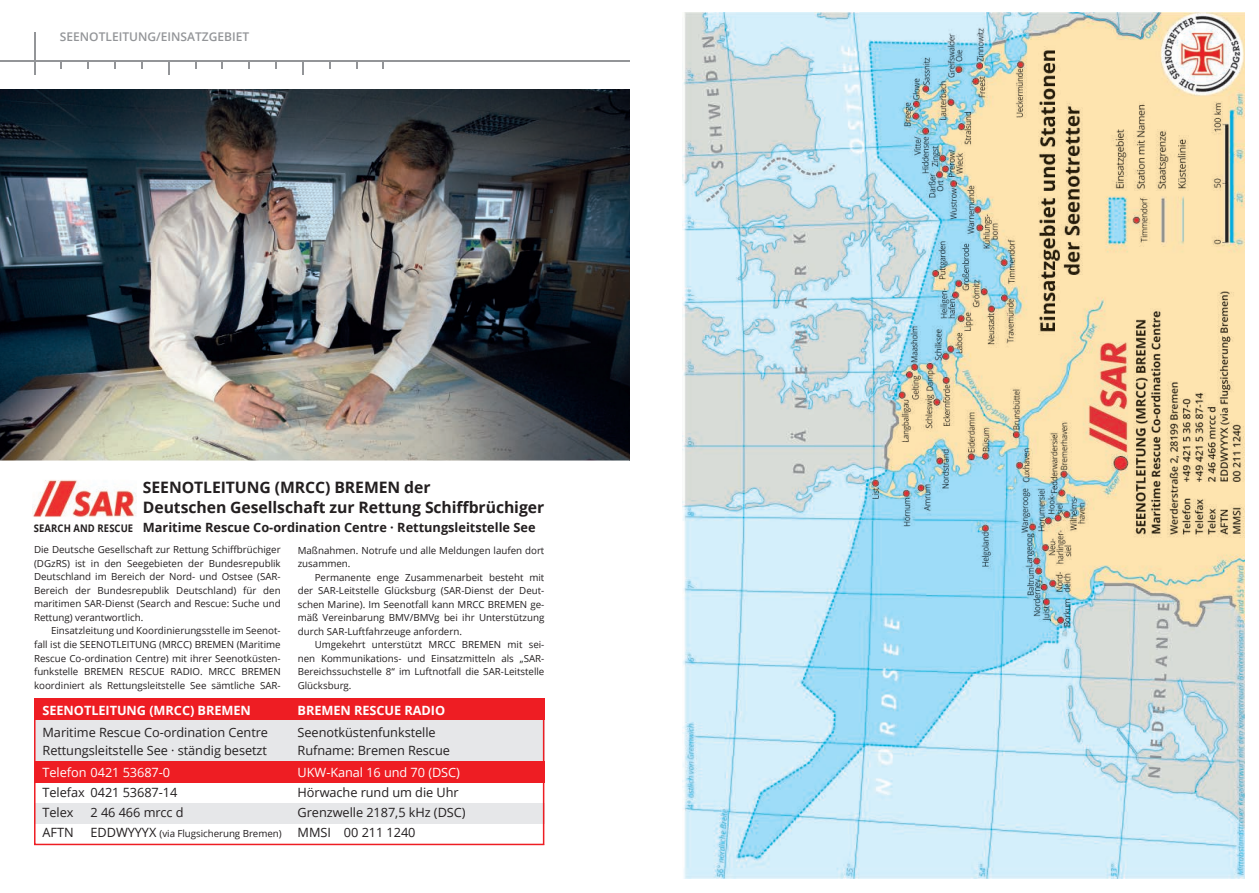
<style>
.page{position:relative;width:1259px;height:893px;background:#fff}
.page>*{position:absolute;margin:0;border:0;box-sizing:border-box;transform-origin:0 0}
.t1{font:700 15.75px/19.5px "Open Sans";letter-spacing:-.005em;color:#231f20}
.t2{font:12.75px "Open Sans";letter-spacing:-.005em;color:#231f20}
.t3{font:700 12.75px "Open Sans";color:#231f20}
.t4{font:700 12.75px "Open Sans";letter-spacing:-.005em;color:#fff}
.t5{font:12.75px "Open Sans";letter-spacing:-.005em;color:#fff}
.t6{font:600 12px "Open Sans";color:#939598}
.t7{font:700 10.5px "Open Sans";letter-spacing:.01em;color:#231f20;scale:.9 1}
.t8{font:9.75px/13.5px "Open Sans";color:#231f20;text-align:justify}
.s1{font-size:12.75px}
</style>
<div class="page">
<div style="left:34px;top:802px;width:510px;height:43px;background:#e6e7e9"></div>
<hr style="left:34px;top:32px;width:1px;height:43px;background:#939598">
<svg style="left:168px;top:61px;width:1px;height:14px"></svg>
<svg style="left:302px;top:61px;width:1px;height:14px"></svg>
<svg style="left:275px;top:61px;width:2px;height:7px"></svg>
<hr style="left:0;top:60px;width:629px;height:1px;background:#939598">
<img style="left:33px;top:480px;width:104px;height:37px">
<div style="left:34px;top:717px;width:510px;height:48px;background:#e6e7e9"></div>
<img style="left:682px;top:13px;width:562px;height:866px">
<img style="left:0;top:89px;width:629px;height:371px">
<div style="left:34px;top:783px;width:510px;height:20px;background:#fff"></div>
<div style="left:34px;top:824px;width:510px;height:20px;background:#fff"></div>
<div style="left:34px;top:698px;width:510px;height:147px;border:2px solid #ee1d23"></div>
<div style="left:34px;top:698px;width:510px;height:22px;background:#ee1d23"></div>
<div style="left:34px;top:762px;width:510px;height:21px;background:#ee1d23"></div>
<p class="t6" style="left:60px;top:28px;width:191px">SEENOTLEITUNG/EINSATZGEBIET</p>
<h1 class="t1" style="left:143px;top:477px;width:403px">SEENOTLEITUNG (MRCC) BREMEN der<br>Deutschen Gesellschaft zur Rettung Schiffbrüchiger</h1>
<h2 class="t3" style="left:143px;top:518px;width:394px">Maritime Rescue Co-ordination Centre · Rettungsleitstelle See</h2>
<p class="t7" style="left:34px;top:520px;width:112px">SEARCH AND RESCUE</p>
<p class="t8" style="left:34px;top:543px;width:248px">Die Deutsche Gesellschaft zur Rettung Schiffbrüchiger (DGzRS) ist in den Seegebieten der Bundesrepublik Deutschland im Bereich der Nord- und Ostsee (SAR-Bereich der Bundesrepublik Deutschland) für den maritimen SAR-Dienst (Search and Rescue: Suche und Rettung) verantwortlich.</p>
<p class="t8" style="left:34px;top:624px;width:248px;text-indent:17px">Einsatzleitung und Koordinierungsstelle im Seenot&shy;fall ist die SEENOTLEITUNG (MRCC) BREMEN (Maritime Rescue Co-ordination Centre) mit ihrer Seenotküsten&shy;funkstelle BREMEN RESCUE RADIO. MRCC BREMEN koordiniert als Rettungsleitstelle See sämtliche SAR-</p>
<p class="t8" style="left:298px;top:543px;width:248px">Maßnahmen. Notrufe und alle Meldungen laufen dort zusammen.</p>
<p class="t8" style="left:298px;top:570px;width:248px;text-indent:17px">Permanente enge Zusammenarbeit besteht mit der SAR-Leitstelle Glücksburg (SAR-Dienst der Deut&shy;schen Marine). Im Seenotfall kann MRCC BREMEN ge&shy;mäß Vereinbarung BMV/BMVg bei ihr Unterstützung durch SAR-Luftfahrzeuge anfordern.</p>
<p class="t8" style="left:298px;top:637px;width:248px;text-indent:17px">Umgekehrt unterstützt MRCC BREMEN mit sei&shy;nen Kommunikations- und Einsatzmitteln als „SAR-Bereichssuchstelle 8“ im Luftnotfall die SAR-Leitstelle Glücksburg.</p>
<h2 class="t4" style="left:43px;top:701px;width:210px">SEENOTLEITUNG (MRCC) BREMEN</h2>
<h2 class="t4" style="left:298px;top:701px;width:149px">BREMEN RESCUE RADIO</h2>
<h2 class="t2" style="left:43px;top:723px;width:227px">Maritime Rescue Co-ordination Centre</h2>
<h2 class="t2" style="left:298px;top:723px;width:140px">Seenotküstenfunkstelle</h2>
<h2 class="t2" style="left:43px;top:741px;width:226px">Rettungsleitstelle See · ständig besetzt</h2>
<h2 class="t2" style="left:298px;top:741px;width:154px">Rufname: Bremen Rescue</h2>
<h2 class="t5" style="left:43px;top:764px;width:129px">Telefon 0421 53687-0</h2>
<h2 class="t5" style="left:298px;top:764px;width:164px">UKW-Kanal 16 und 70 (DSC)</h2>
<h2 class="t2" style="left:43px;top:784px;width:136px">Telefax 0421 53687-14</h2>
<h2 class="t2" style="left:298px;top:784px;width:163px">Hörwache rund um die Uhr</h2>
<h2 class="t2" style="left:43px;top:804px;width:33px">Telex</h2>
<h2 class="t2" style="left:91px;top:804px;width:95px">2 46 466 mrcc d</h2>
<h2 class="t2" style="left:298px;top:804px;width:169px">Grenzwelle 2187,5 kHz (DSC)</h2>
<h2 class="t2" style="left:43px;top:824px;width:33px">AFTN</h2>
<p class="t8" style="left:91px;top:827px;width:193px"><span class="s1">EDDWYYYX</span> (via Flugsicherung Bremen)</p>
<h2 class="t2" style="left:298px;top:824px;width:119px">MMSI 00 211 1240</h2>
</div>
